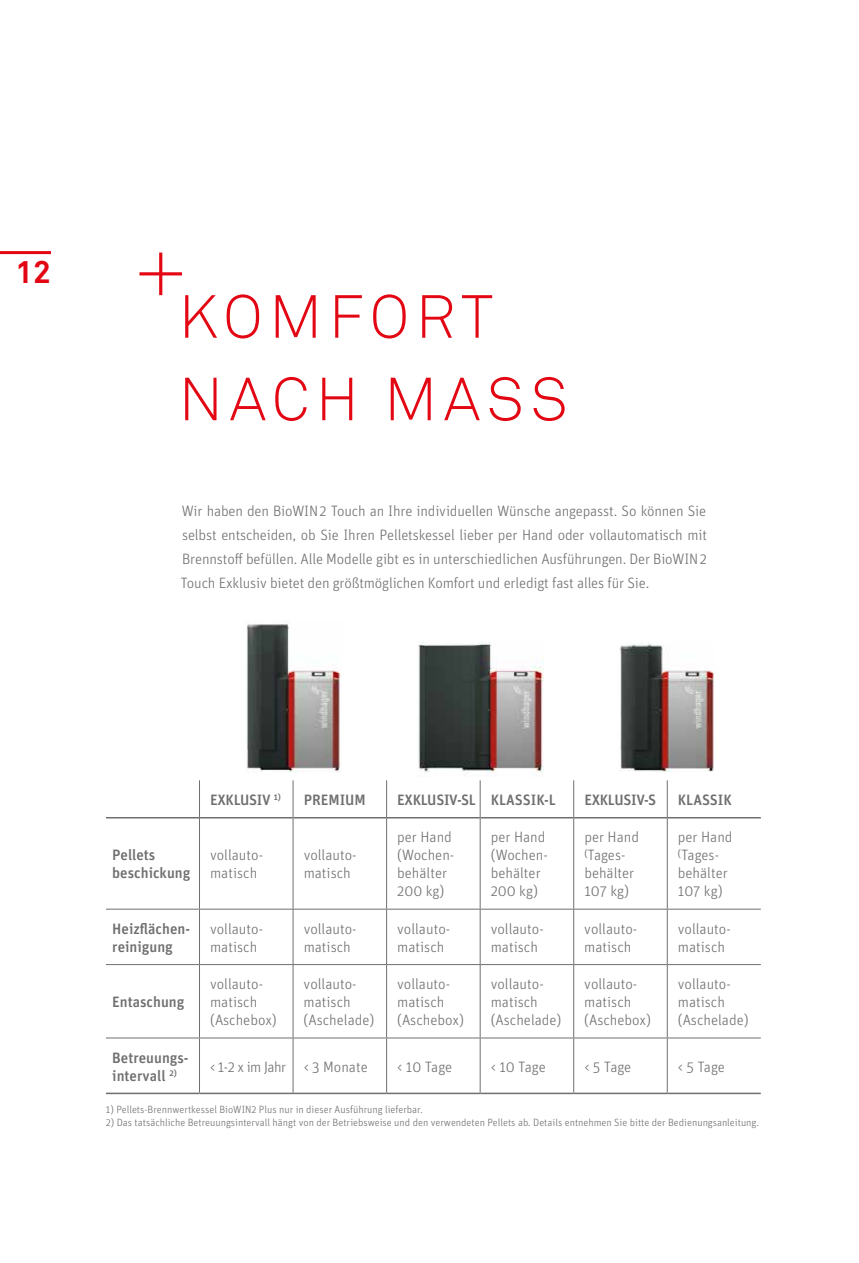
<style>
.page{position:relative;width:859px;height:1263px;background:#fff}
.page>*{position:absolute;margin:0;border:0;box-sizing:border-box;transform-origin:0 0}
.t1{font:300 60px/82.5px "Akkurat Pro";letter-spacing:.11em;color:#e30613}
.t2{font:700 31.5px "Akkurat Pro";color:#e30613}
.t3{font:300 15px/18px "Unit OT";color:#706f6f}
.t4{font:500 15px/18px "Unit OT";color:#706f6f}
.t5{font:500 15px "Unit OT";letter-spacing:-.02em;color:#706f6f}
.t6{font:300 10.5px "Unit OT";color:#706f6f}
</style>
<div class="page">
<img style="left:246px;top:620px;width:95px;height:153px">
<img style="left:619px;top:643px;width:95px;height:128px">
<img style="left:418px;top:642px;width:125px;height:135px">
<svg style="left:139px;top:253px;width:43px;height:42px"></svg>
<svg style="left:106px;top:780px;width:655px;height:313px"></svg>
<hr style="left:106px;top:1093px;width:93px;height:1px;background:#706f6f">
<hr style="left:199px;top:1093px;width:94px;height:1px;background:#706f6f">
<hr style="left:293px;top:1093px;width:94px;height:1px;background:#706f6f">
<hr style="left:387px;top:1093px;width:93px;height:1px;background:#706f6f">
<hr style="left:480px;top:1093px;width:94px;height:1px;background:#706f6f">
<hr style="left:574px;top:1093px;width:93px;height:1px;background:#706f6f">
<hr style="left:667px;top:1093px;width:94px;height:1px;background:#706f6f">
<hr style="left:106px;top:817px;width:93px;height:1px;background:#706f6f">
<hr style="left:200px;top:817px;width:93px;height:1px;background:#706f6f">
<hr style="left:293px;top:817px;width:93px;height:1px;background:#706f6f">
<hr style="left:387px;top:817px;width:93px;height:1px;background:#706f6f">
<hr style="left:480px;top:817px;width:93px;height:1px;background:#706f6f">
<hr style="left:574px;top:817px;width:93px;height:1px;background:#706f6f">
<hr style="left:668px;top:817px;width:93px;height:1px;background:#706f6f">
<hr style="left:106px;top:909px;width:93px;height:1px;background:#706f6f">
<hr style="left:199px;top:909px;width:94px;height:1px;background:#706f6f">
<hr style="left:293px;top:909px;width:94px;height:1px;background:#706f6f">
<hr style="left:387px;top:909px;width:93px;height:1px;background:#706f6f">
<hr style="left:480px;top:909px;width:94px;height:1px;background:#706f6f">
<hr style="left:574px;top:909px;width:93px;height:1px;background:#706f6f">
<hr style="left:667px;top:909px;width:94px;height:1px;background:#706f6f">
<hr style="left:106px;top:964px;width:93px;height:1px;background:#706f6f">
<hr style="left:199px;top:964px;width:94px;height:1px;background:#706f6f">
<hr style="left:293px;top:964px;width:94px;height:1px;background:#706f6f">
<hr style="left:387px;top:964px;width:93px;height:1px;background:#706f6f">
<hr style="left:480px;top:964px;width:94px;height:1px;background:#706f6f">
<hr style="left:574px;top:964px;width:93px;height:1px;background:#706f6f">
<hr style="left:667px;top:964px;width:94px;height:1px;background:#706f6f">
<hr style="left:106px;top:1037px;width:93px;height:1px;background:#706f6f">
<hr style="left:199px;top:1037px;width:94px;height:1px;background:#706f6f">
<hr style="left:293px;top:1037px;width:94px;height:1px;background:#706f6f">
<hr style="left:387px;top:1037px;width:93px;height:1px;background:#706f6f">
<hr style="left:480px;top:1037px;width:94px;height:1px;background:#706f6f">
<hr style="left:574px;top:1037px;width:93px;height:1px;background:#706f6f">
<hr style="left:667px;top:1037px;width:94px;height:1px;background:#706f6f">
<hr style="left:199px;top:780px;width:1px;height:38px;background:#706f6f">
<hr style="left:293px;top:780px;width:1px;height:38px;background:#706f6f">
<hr style="left:386px;top:780px;width:1px;height:38px;background:#706f6f">
<hr style="left:480px;top:780px;width:1px;height:38px;background:#706f6f">
<hr style="left:573px;top:780px;width:1px;height:38px;background:#706f6f">
<hr style="left:667px;top:780px;width:1px;height:38px;background:#706f6f">
<hr style="left:199px;top:818px;width:1px;height:91px;background:#706f6f">
<hr style="left:293px;top:818px;width:1px;height:91px;background:#706f6f">
<hr style="left:386px;top:818px;width:1px;height:91px;background:#706f6f">
<hr style="left:480px;top:818px;width:1px;height:91px;background:#706f6f">
<hr style="left:573px;top:818px;width:1px;height:91px;background:#706f6f">
<hr style="left:667px;top:818px;width:1px;height:91px;background:#706f6f">
<hr style="left:199px;top:909px;width:1px;height:55px;background:#706f6f">
<hr style="left:293px;top:909px;width:1px;height:55px;background:#706f6f">
<hr style="left:386px;top:909px;width:1px;height:55px;background:#706f6f">
<hr style="left:480px;top:909px;width:1px;height:55px;background:#706f6f">
<hr style="left:573px;top:909px;width:1px;height:55px;background:#706f6f">
<hr style="left:667px;top:909px;width:1px;height:55px;background:#706f6f">
<hr style="left:199px;top:965px;width:1px;height:72px;background:#706f6f">
<hr style="left:293px;top:965px;width:1px;height:72px;background:#706f6f">
<hr style="left:386px;top:965px;width:1px;height:72px;background:#706f6f">
<hr style="left:480px;top:965px;width:1px;height:72px;background:#706f6f">
<hr style="left:573px;top:965px;width:1px;height:72px;background:#706f6f">
<hr style="left:667px;top:965px;width:1px;height:72px;background:#706f6f">
<hr style="left:199px;top:1038px;width:1px;height:55px;background:#706f6f">
<hr style="left:293px;top:1038px;width:1px;height:55px;background:#706f6f">
<hr style="left:386px;top:1038px;width:1px;height:55px;background:#706f6f">
<hr style="left:480px;top:1038px;width:1px;height:55px;background:#706f6f">
<hr style="left:573px;top:1038px;width:1px;height:55px;background:#706f6f">
<hr style="left:667px;top:1038px;width:1px;height:55px;background:#706f6f">
<hr style="left:0;top:251px;width:51px;height:3px;background:#e30613">
<h2 class="t2" style="left:15px;top:253px;width:37px">12</h2>
<h1 class="t1" style="left:179px;top:275px;width:391px">KOMFORT<br>NACH MASS</h1>
<p class="t3" style="left:181px;top:499px;width:528px;line-height:24px;text-align:justify">Wir haben den BioWIN2 Touch an Ihre individuellen Wünsche angepasst. So können Sie selbst entscheiden, ob Sie Ihren Pelletskessel lieber per Hand oder vollautomatisch mit Brennstoff befüllen. Alle Modelle gibt es in unterschiedlichen Ausführungen. Der BioWIN2<br>Touch Exklusiv bietet den größtmöglichen Komfort und erledigt fast alles für Sie.</p>
<p class="t5" style="left:210px;top:790px;width:72px">EXKLUSIV <sup>1)</sup></p>
<p class="t4" style="left:304px;top:790px;width:64px">PREMIUM</p>
<p class="t5" style="left:397px;top:790px;width:160px">EXKLUSIV-SL KLASSIK-L</p>
<p class="t5" style="left:584px;top:790px;width:73px">EXKLUSIV-S</p>
<p class="t4" style="left:678px;top:790px;width:55px">KLASSIK</p>
<p class="t4" style="left:112px;top:846px;width:80px">Pellets beschickung</p>
<p class="t3" style="left:210px;top:846px;width:53px">vollauto&shy;matisch</p>
<p class="t3" style="left:304px;top:846px;width:53px">vollauto&shy;matisch</p>
<p class="t3" style="left:397px;top:828px;width:57px">per Hand (Wochen&shy;behälter<br>200 kg)</p>
<p class="t3" style="left:491px;top:828px;width:57px">per Hand (Wochen&shy;behälter<br>200 kg)</p>
<p class="t3" style="left:584px;top:828px;width:56px">per Hand (Tages&shy;behälter<br>107 kg)</p>
<p class="t3" style="left:678px;top:828px;width:56px">per Hand (Tages&shy;behälter<br>107 kg)</p>
<p class="t4" style="left:112px;top:919px;width:79px">Heizflächen&shy;reinigung</p>
<p class="t3" style="left:210px;top:920px;width:53px">vollauto&shy;matisch</p>
<p class="t3" style="left:304px;top:920px;width:53px">vollauto&shy;matisch</p>
<p class="t3" style="left:397px;top:920px;width:53px">vollauto&shy;matisch</p>
<p class="t3" style="left:491px;top:920px;width:53px">vollauto&shy;matisch</p>
<p class="t3" style="left:584px;top:920px;width:53px">vollauto&shy;matisch</p>
<p class="t3" style="left:678px;top:920px;width:53px">vollauto&shy;matisch</p>
<p class="t4" style="left:112px;top:993px;width:74px">Entaschung</p>
<p class="t3" style="left:210px;top:975px;width:68px">vollauto&shy;matisch (Aschebox)</p>
<p class="t3" style="left:304px;top:975px;width:72px">vollauto&shy;matisch (Aschelade)</p>
<p class="t3" style="left:397px;top:975px;width:68px">vollauto&shy;matisch (Aschebox)</p>
<p class="t3" style="left:491px;top:975px;width:72px">vollauto&shy;matisch (Aschelade)</p>
<p class="t3" style="left:584px;top:975px;width:68px">vollauto&shy;matisch (Aschebox)</p>
<p class="t3" style="left:678px;top:975px;width:72px">vollauto&shy;matisch (Aschelade)</p>
<p class="t4" style="left:112px;top:1048px;width:78px">Betreuungs&shy;intervall <sup>2)</sup></p>
<p class="t3" style="left:210px;top:1057px;width:159px">&lt; 1-2 x im Jahr &lt; 3 Monate</p>
<p class="t3" style="left:397px;top:1057px;width:57px">&lt; 10 Tage</p>
<p class="t3" style="left:491px;top:1057px;width:57px">&lt; 10 Tage</p>
<p class="t3" style="left:584px;top:1057px;width:49px">&lt; 5 Tage</p>
<p class="t3" style="left:678px;top:1057px;width:49px">&lt; 5 Tage</p>
<p class="t6" style="left:106px;top:1103px;width:318px">1) Pellets-Brennwertkessel BioWIN2 Plus nur in dieser Ausführung lieferbar.</p>
<p class="t6" style="left:106px;top:1116px;width:654px">2) Das tatsächliche Betreuungsintervall hängt von der Betriebsweise und den verwendeten Pellets ab. Details entnehmen Sie bitte der Bedienungsanleitung.</p>
</div>
